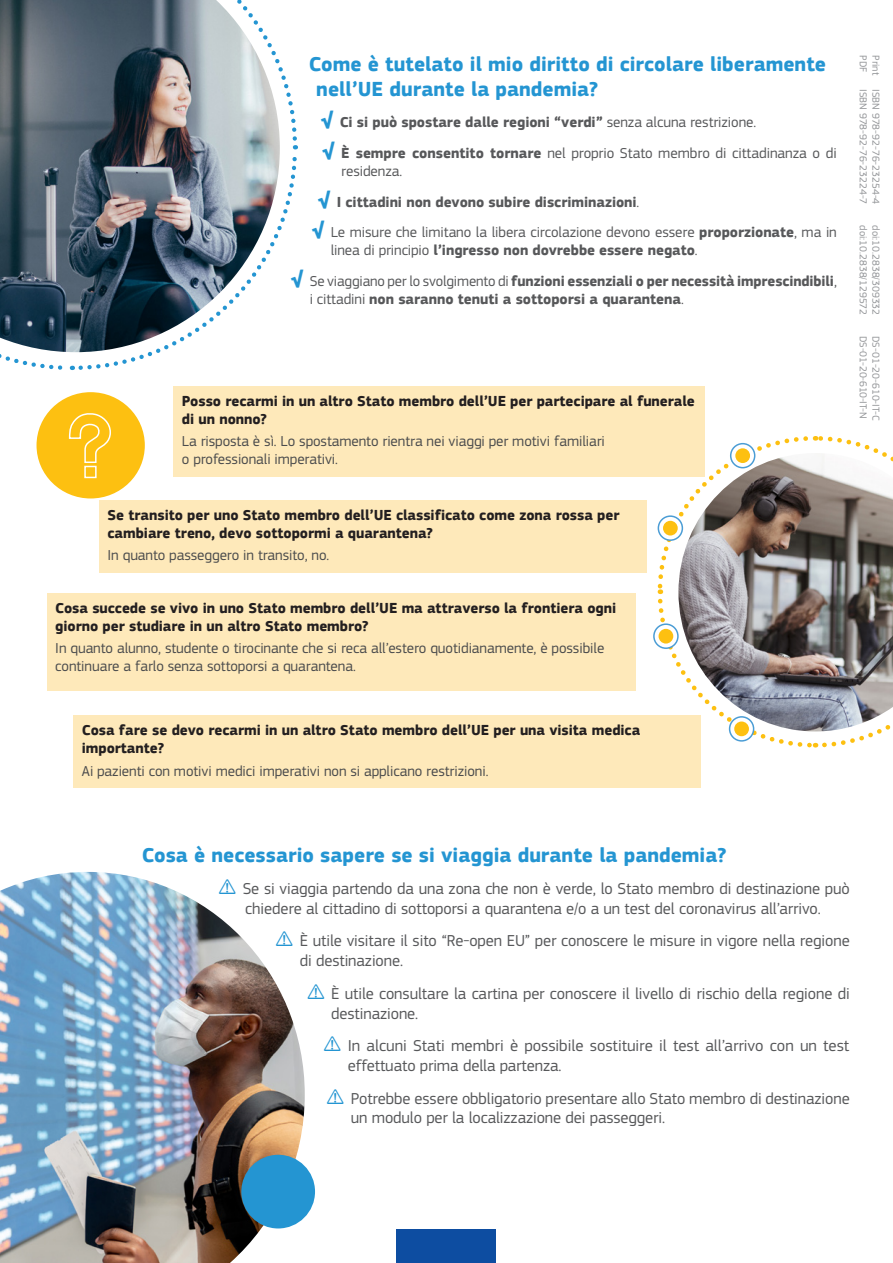
<style>
.page{position:relative;width:893px;height:1263px;background:#fff}
.page>*{position:absolute;margin:0;border:0;box-sizing:border-box;transform-origin:0 0}
.title_1{font:700 21px/25.2px "EC Square Sans Pro";color:#2495d2}
.t1{font:16.5px/19.8px "EC Square Sans Pro";letter-spacing:-.005em;color:#57585a}
.bullet_2_start{font:700 15px/18px "EC Square Sans Pro";letter-spacing:-.005em;color:#231f20}
.bullet_2{font:15px/18px "EC Square Sans Pro";letter-spacing:-.005em;color:#4b4c4d}
.t2{font:700 15px/18px "EC Square Sans Pro";letter-spacing:-.005em;color:#57585a}
.t3{font:15px/18px "EC Square Sans Pro";letter-spacing:-.005em;color:#57585a}
.ids{font:10.5px "EC Square Sans Pro";color:#939598}
.ids-2{font:10.5px "EC Square Sans Pro";letter-spacing:-.02em;color:#939598}
.s1{font-size:21px;color:#2495d2}
.s2{font-weight:400}
.s3{font-weight:700;font-size:21px;color:#2495d2}
.s4{font-weight:700}
</style>
<div class="page">
<div style="left:397px;top:1230px;width:99px;height:33px;background:#0d4da1"></div>
<img style="left:0;top:0;width:298px;height:371px">
<svg style="left:655px;top:436px;width:231px;height:312px"></svg>
<div style="left:731px;top:444px;width:24px;height:24px;background:#fff;border-radius:50%"></div>
<div style="left:730px;top:443px;width:25px;height:25px;border:2px solid #4b9dd5;border-radius:50%"></div>
<svg style="left:735px;top:448px;width:15px;height:15px"></svg>
<svg style="left:658px;top:516px;width:24px;height:24px"></svg>
<div style="left:658px;top:515px;width:25px;height:26px;border:2px solid #4b9dd5;border-radius:50%"></div>
<div style="left:663px;top:521px;width:15px;height:14px;background:#fdc011;border-radius:50%"></div>
<svg style="left:654px;top:624px;width:24px;height:24px"></svg>
<div style="left:653px;top:623px;width:26px;height:26px;border:2px solid #4b9dd5;border-radius:50%"></div>
<div style="left:658px;top:629px;width:15px;height:14px;background:#fdc011;border-radius:50%"></div>
<svg style="left:730px;top:717px;width:24px;height:24px"></svg>
<div style="left:729px;top:716px;width:25px;height:26px;border:2px solid #4b9dd5;border-radius:50%"></div>
<div style="left:734px;top:721px;width:15px;height:15px;background:#fdc011;border-radius:50%"></div>
<img style="left:678px;top:453px;width:215px;height:278px">
<img style="left:0;top:872px;width:305px;height:391px">
<div style="left:173px;top:386px;width:532px;height:50px;background:#fee9ba"></div>
<div style="left:173px;top:426px;width:532px;height:50px;background:#fee9ba"></div>
<div style="left:99px;top:500px;width:547px;height:50px;background:#fee9ba"></div>
<div style="left:99px;top:540px;width:547px;height:32px;background:#fee9ba"></div>
<div style="left:73px;top:716px;width:628px;height:50px;background:#fee9ba"></div>
<div style="left:73px;top:756px;width:628px;height:32px;background:#fee9ba"></div>
<div style="left:47px;top:593px;width:589px;height:50px;background:#fee9ba"></div>
<div style="left:47px;top:634px;width:589px;height:56px;background:#fee9ba"></div>
<div style="left:241px;top:1155px;width:74px;height:73px;background:#2495d2;border-radius:50%"></div>
<div style="left:37px;top:392px;width:108px;height:106px;background:#fdc011;border-radius:50%"></div>
<svg style="left:68px;top:413px;width:43px;height:66px"></svg>
<p class="title_1" style="left:316px;top:52px;width:511px;text-indent:-8px">Come è tutelato il mio diritto di circolare liberamente nell’UE durante la pandemia?</p>
<p class="t2" style="left:321px;top:114px;width:437px"><span class="s1">√</span> Ci si può spostare dalle regioni “verdi” <span class="s2">senza alcuna restrizione.</span></p>
<p class="t3" style="left:341px;top:144px;width:497px;text-indent:-19px"><span class="s3">√</span> <span class="s4">È sempre consentito tornare</span> nel proprio Stato membro di cittadinanza o di residenza.</p>
<p class="t2" style="left:318px;top:193px;width:323px"><span class="s1">√</span> I cittadini non devono subire discriminazioni<span class="s2">.</span></p>
<p class="t3" style="left:331px;top:223px;width:508px;text-indent:-19px"><span class="s3">√</span> Le misure che limitano la libera circolazione devono essere <span class="s4">proporzionate</span>, ma in linea di principio <span class="s4">l’ingresso non dovrebbe essere negato</span>.</p>
<p class="t2" style="left:310px;top:273px;width:529px;text-indent:-19px"><span class="s1">√</span> <span class="s2">Se viaggiano per lo svolgimento di</span> funzioni essenziali o per necessità imprescindibili<span class="s2">, i cittadini</span> non saranno tenuti a sottoporsi a quarantena<span class="s2">.</span></p>
<p class="bullet_2_start" style="left:182px;top:393px;width:514px">Posso recarmi in un altro Stato membro dell’UE per partecipare al funerale di un nonno?</p>
<p class="bullet_2" style="left:182px;top:432px;width:425px">La risposta è sì. Lo spostamento rientra nei viaggi per motivi familiari o professionali imperativi.</p>
<p class="bullet_2_start" style="left:108px;top:506px;width:513px">Se transito per uno Stato membro dell’UE classificato come zona rossa per cambiare treno, devo sottopormi a quarantena?</p>
<p class="bullet_2" style="left:108px;top:546px;width:223px">In quanto passeggero in transito, no.</p>
<p class="bullet_2_start" style="left:55px;top:600px;width:562px">Cosa succede se vivo in uno Stato membro dell’UE ma attraverso la frontiera ogni giorno per studiare in un altro Stato membro?</p>
<p class="bullet_2" style="left:55px;top:640px;width:551px">In quanto alunno, studente o tirocinante che si reca all’estero quotidianamente, è possibile continuare a farlo senza sottoporsi a quarantena.</p>
<p class="bullet_2_start" style="left:82px;top:722px;width:560px">Cosa fare se devo recarmi in un altro Stato membro dell’UE per una visita medica importante?</p>
<p class="bullet_2" style="left:82px;top:762px;width:408px">Ai pazienti con motivi medici imperativi non si applicano restrizioni.</p>
<p class="ids" style="left:869px;top:55px;width:18px;rotate:90deg">PDF</p>
<p class="ids" style="left:869px;top:89px;width:116px;rotate:90deg">ISBN 978-92-76-23224-7</p>
<p class="ids" style="left:869px;top:225px;width:91px;rotate:90deg">doi:10.2838/129572</p>
<p class="ids-2" style="left:869px;top:336px;width:84px;rotate:90deg">DS-01-20-610-IT-N</p>
<p class="ids" style="left:882px;top:55px;width:21px;rotate:90deg">Print</p>
<p class="ids" style="left:882px;top:89px;width:116px;rotate:90deg">ISBN 978-92-76-23254-4</p>
<p class="ids" style="left:882px;top:225px;width:91px;rotate:90deg">doi:10.2838/309332</p>
<p class="ids" style="left:882px;top:336px;width:87px;rotate:90deg">DS-01-20-610-IT-C</p>
<p class="title_1" style="left:142px;top:843px;width:586px">Cosa è necessario sapere se si viaggia durante la pandemia?</p>
<p class="t1" style="left:218px;top:879px;width:633px;text-align:center"><span class="s3">⚠</span> Se si viaggia partendo da una zona che non è verde, lo Stato membro di destinazione può chiedere al cittadino di sottoporsi a quarantena e/o a un test del coronavirus all’arrivo.</p>
<p class="t1" style="left:300px;top:931px;width:551px;text-indent:-25px"><span class="s3">⚠</span> È utile visitare il sito “Re-open EU” per conoscere le misure in vigore nella regione di destinazione.</p>
<p class="t1" style="left:331px;top:983px;width:520px;text-indent:-25px"><span class="s3">⚠</span> È utile consultare la cartina per conoscere il livello di rischio della regione di destinazione.</p>
<p class="t1" style="left:348px;top:1036px;width:503px;text-indent:-25px"><span class="s3">⚠</span> In alcuni Stati membri è possibile sostituire il test all’arrivo con un test effettuato prima della partenza.</p>
<p class="t1" style="left:351px;top:1088px;width:500px;text-indent:-25px"><span class="s3">⚠</span> Potrebbe essere obbligatorio presentare allo Stato membro di destinazione un modulo per la localizzazione dei passeggeri.</p>
</div>
